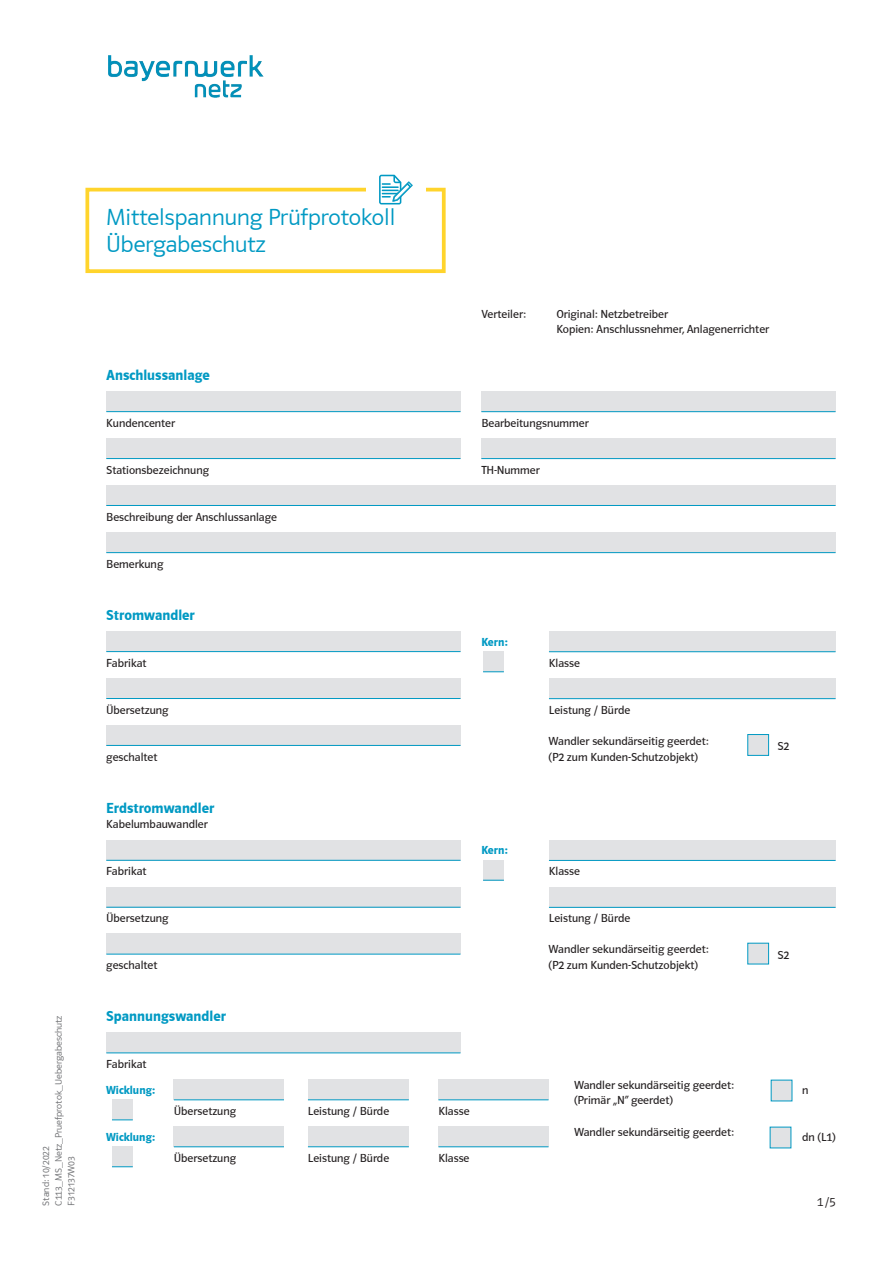
<style>
.page{position:relative;width:893px;height:1263px;background:#fff}
.page>*{position:absolute;margin:0;border:0;box-sizing:border-box;transform-origin:0 0}
.Formular_Headline_2{font:24px/27.6px "Polo 22 R Leicht";color:#0099c3}
.Formular_Zwischenhea{font:15px "Polo 11 R Bold";color:#0099c3}
.Formular_Paginierung{font:12.75px "Polo 11 R Leicht";color:#231f20}
.Formulartext_11_Buch{font:12px "Polo 11 R";color:#231f20}
.Formulartext_11_Buch-2{font:12px "Polo 11 R Bold";color:#0099c3}
.t1{font:9.75px/12.8px "Polo 11 R Leicht";color:#6c6d70}
.t2{font:9.75px "Polo 11 Leicht";color:#6c6d70}
.s1{font-family:"Polo 11 Leicht"}
</style>
<div class="page">
<div style="left:106px;top:391px;width:354px;height:21px;background:#e1e2e4"></div>
<hr style="left:106px;top:411px;width:354px;height:1px;background:#0099c3">
<div style="left:106px;top:438px;width:354px;height:21px;background:#e1e2e4"></div>
<hr style="left:106px;top:458px;width:354px;height:1px;background:#0099c3">
<div style="left:106px;top:485px;width:730px;height:21px;background:#e1e2e4"></div>
<hr style="left:106px;top:505px;width:730px;height:1px;background:#0099c3">
<div style="left:106px;top:532px;width:730px;height:21px;background:#e1e2e4"></div>
<hr style="left:106px;top:552px;width:730px;height:1px;background:#0099c3">
<div style="left:481px;top:391px;width:355px;height:21px;background:#e1e2e4"></div>
<hr style="left:481px;top:411px;width:355px;height:1px;background:#0099c3">
<div style="left:481px;top:438px;width:355px;height:21px;background:#e1e2e4"></div>
<hr style="left:481px;top:458px;width:355px;height:1px;background:#0099c3">
<div style="left:106px;top:631px;width:354px;height:21px;background:#e1e2e4"></div>
<hr style="left:106px;top:651px;width:354px;height:1px;background:#0099c3">
<div style="left:106px;top:678px;width:354px;height:21px;background:#e1e2e4"></div>
<hr style="left:106px;top:698px;width:354px;height:1px;background:#0099c3">
<div style="left:106px;top:725px;width:354px;height:21px;background:#e1e2e4"></div>
<hr style="left:106px;top:745px;width:354px;height:1px;background:#0099c3">
<div style="left:549px;top:631px;width:287px;height:21px;background:#e1e2e4"></div>
<hr style="left:549px;top:651px;width:287px;height:1px;background:#0099c3">
<div style="left:549px;top:678px;width:287px;height:21px;background:#e1e2e4"></div>
<hr style="left:549px;top:698px;width:287px;height:1px;background:#0099c3">
<div style="left:106px;top:840px;width:354px;height:20px;background:#e1e2e4"></div>
<hr style="left:106px;top:860px;width:354px;height:1px;background:#0099c3">
<div style="left:106px;top:886px;width:354px;height:21px;background:#e1e2e4"></div>
<hr style="left:106px;top:907px;width:354px;height:1px;background:#0099c3">
<div style="left:106px;top:933px;width:354px;height:21px;background:#e1e2e4"></div>
<hr style="left:106px;top:954px;width:354px;height:1px;background:#0099c3">
<div style="left:549px;top:840px;width:287px;height:21px;background:#e1e2e4"></div>
<hr style="left:549px;top:860px;width:287px;height:1px;background:#0099c3">
<div style="left:549px;top:887px;width:287px;height:20px;background:#e1e2e4"></div>
<hr style="left:549px;top:907px;width:287px;height:1px;background:#0099c3">
<div style="left:106px;top:1032px;width:354px;height:21px;background:#e1e2e4"></div>
<hr style="left:106px;top:1053px;width:354px;height:1px;background:#0099c3">
<div style="left:174px;top:1079px;width:110px;height:21px;background:#e1e2e4"></div>
<hr style="left:174px;top:1099px;width:110px;height:1px;background:#0099c3">
<div style="left:308px;top:1079px;width:101px;height:21px;background:#e1e2e4"></div>
<hr style="left:308px;top:1099px;width:101px;height:1px;background:#0099c3">
<div style="left:438px;top:1079px;width:111px;height:21px;background:#e1e2e4"></div>
<hr style="left:438px;top:1099px;width:111px;height:1px;background:#0099c3">
<div style="left:174px;top:1126px;width:110px;height:21px;background:#e1e2e4"></div>
<hr style="left:174px;top:1146px;width:110px;height:1px;background:#0099c3">
<div style="left:308px;top:1126px;width:101px;height:21px;background:#e1e2e4"></div>
<hr style="left:308px;top:1146px;width:101px;height:1px;background:#0099c3">
<div style="left:438px;top:1126px;width:111px;height:21px;background:#e1e2e4"></div>
<hr style="left:438px;top:1146px;width:111px;height:1px;background:#0099c3">
<div style="left:771px;top:1080px;width:21px;height:21px;background:#e1e2e4"></div>
<div style="left:770px;top:1127px;width:21px;height:21px;background:#e1e2e4"></div>
<div style="left:748px;top:943px;width:21px;height:21px;background:#e1e2e4"></div>
<div style="left:748px;top:734px;width:21px;height:21px;background:#e1e2e4"></div>
<div style="left:747px;top:734px;width:22px;height:22px;border:1px solid #0099c3"></div>
<div style="left:483px;top:859px;width:21px;height:21px;background:#e1e2e4"></div>
<svg style="left:483px;top:880px;width:21px;height:1px"></svg>
<div style="left:483px;top:651px;width:21px;height:21px;background:#e1e2e4"></div>
<svg style="left:483px;top:671px;width:21px;height:1px"></svg>
<div style="left:112px;top:1099px;width:21px;height:21px;background:#e1e2e4"></div>
<svg style="left:112px;top:1119px;width:21px;height:1px"></svg>
<div style="left:112px;top:1146px;width:21px;height:21px;background:#e1e2e4"></div>
<svg style="left:112px;top:1166px;width:21px;height:1px"></svg>
<div style="left:85px;top:188px;width:361px;height:85px;border:4px solid #ffd42c"></div>
<div style="left:366px;top:175px;width:59px;height:29px;background:#fff"></div>
<svg style="left:379px;top:175px;width:34px;height:29px"></svg>
<img style="left:108px;top:56px;width:156px;height:41px">
<p class="t1" style="left:39px;top:1205px;width:192px;rotate:-90deg">Stand: <span class="s1">10</span>/202<span class="s1">2<br></span>C113_MS_Netz_Pruefprotok_Uebergabeschutz</p>
<p class="t2" style="left:66px;top:1205px;width:51px;rotate:-90deg">F312137W03</p>
<p class="Formular_Headline_2" style="left:106px;top:203px;width:291px">Mittelspannung Prüfprotokoll<br>Übergabeschutz</p>
<p class="Formular_Zwischenhea" style="left:106px;top:367px;width:105px">Anschlussanlage</p>
<p class="Formulartext_11_Buch" style="left:106px;top:417px;width:70px">Kundencenter</p>
<p class="Formulartext_11_Buch" style="left:106px;top:464px;width:104px">Stationsbezeichnung</p>
<p class="Formulartext_11_Buch" style="left:106px;top:511px;width:172px">Beschreibung der Anschlussanlage</p>
<p class="Formulartext_11_Buch" style="left:106px;top:558px;width:59px">Bemerkung</p>
<p class="Formular_Zwischenhea" style="left:106px;top:607px;width:90px">Stromwandler</p>
<p class="Formulartext_11_Buch" style="left:106px;top:657px;width:42px">Fabrikat</p>
<p class="Formulartext_11_Buch" style="left:106px;top:703px;width:64px">Übersetzung</p>
<p class="Formulartext_11_Buch" style="left:106px;top:750px;width:53px">geschaltet</p>
<p class="Formular_Zwischenhea" style="left:106px;top:800px;width:110px">Erdstromwandler</p>
<p class="Formulartext_11_Buch" style="left:106px;top:818px;width:103px">Kabelumbauwandler</p>
<p class="Formulartext_11_Buch" style="left:106px;top:865px;width:42px">Fabrikat</p>
<p class="Formulartext_11_Buch" style="left:106px;top:912px;width:64px">Übersetzung</p>
<p class="Formulartext_11_Buch" style="left:106px;top:959px;width:53px">geschaltet</p>
<p class="Formular_Zwischenhea" style="left:106px;top:1008px;width:121px">Spannungswandler</p>
<p class="Formulartext_11_Buch" style="left:106px;top:1058px;width:42px">Fabrikat</p>
<p class="Formulartext_11_Buch" style="left:481px;top:307px;width:46px">Verteiler:</p>
<p class="Formulartext_11_Buch" style="left:556px;top:307px;width:113px">Original: Netzbetreiber</p>
<p class="Formulartext_11_Buch" style="left:556px;top:323px;width:214px">Kopien: Anschlussnehmer, Anlagenerrichter</p>
<p class="Formulartext_11_Buch" style="left:481px;top:417px;width:109px">Bearbeitungsnummer</p>
<p class="Formulartext_11_Buch" style="left:481px;top:464px;width:60px">TH-Nummer</p>
<p class="Formulartext_11_Buch-2" style="left:481px;top:636px;width:28px">Kern:</p>
<p class="Formulartext_11_Buch-2" style="left:481px;top:844px;width:28px">Kern:</p>
<p class="Formulartext_11_Buch" style="left:549px;top:657px;width:33px">Klasse</p>
<p class="Formulartext_11_Buch" style="left:549px;top:703px;width:83px">Leistung / Bürde</p>
<p class="Formulartext_11_Buch" style="left:548px;top:735px;width:161px">Wandler sekundärseitig geerdet:</p>
<p class="Formulartext_11_Buch" style="left:548px;top:750px;width:151px">(P2 zum Kunden-Schutzobjekt)</p>
<p class="Formulartext_11_Buch" style="left:549px;top:865px;width:33px">Klasse</p>
<p class="Formulartext_11_Buch" style="left:549px;top:912px;width:83px">Leistung / Bürde</p>
<p class="Formulartext_11_Buch" style="left:548px;top:943px;width:161px">Wandler sekundärseitig geerdet:</p>
<p class="Formulartext_11_Buch" style="left:548px;top:959px;width:151px">(P2 zum Kunden-Schutzobjekt)</p>
<p class="Formulartext_11_Buch" style="left:777px;top:740px;width:13px">S2</p>
<p class="Formulartext_11_Buch" style="left:777px;top:948px;width:13px">S2</p>
<p class="Formulartext_11_Buch" style="left:574px;top:1078px;width:161px">Wandler sekundärseitig geerdet:</p>
<p class="Formulartext_11_Buch" style="left:574px;top:1094px;width:100px">(Primär „N“ geerdet)</p>
<p class="Formulartext_11_Buch-2" style="left:106px;top:1084px;width:50px">Wicklung:</p>
<p class="Formulartext_11_Buch" style="left:802px;top:1084px;width:8px">n</p>
<p class="Formulartext_11_Buch" style="left:174px;top:1105px;width:64px">Übersetzung</p>
<p class="Formulartext_11_Buch" style="left:308px;top:1105px;width:83px">Leistung / Bürde</p>
<p class="Formulartext_11_Buch" style="left:438px;top:1105px;width:33px">Klasse</p>
<p class="Formulartext_11_Buch" style="left:574px;top:1125px;width:161px">Wandler sekundärseitig geerdet:</p>
<p class="Formulartext_11_Buch-2" style="left:106px;top:1130px;width:50px">Wicklung:</p>
<p class="Formulartext_11_Buch" style="left:802px;top:1131px;width:35px">dn (L1)</p>
<p class="Formulartext_11_Buch" style="left:174px;top:1151px;width:64px">Übersetzung</p>
<p class="Formulartext_11_Buch" style="left:308px;top:1151px;width:83px">Leistung / Bürde</p>
<p class="Formulartext_11_Buch" style="left:438px;top:1151px;width:33px">Klasse</p>
<p class="Formular_Paginierung" style="left:817px;top:1194px;width:20px">1/5</p>
</div>
